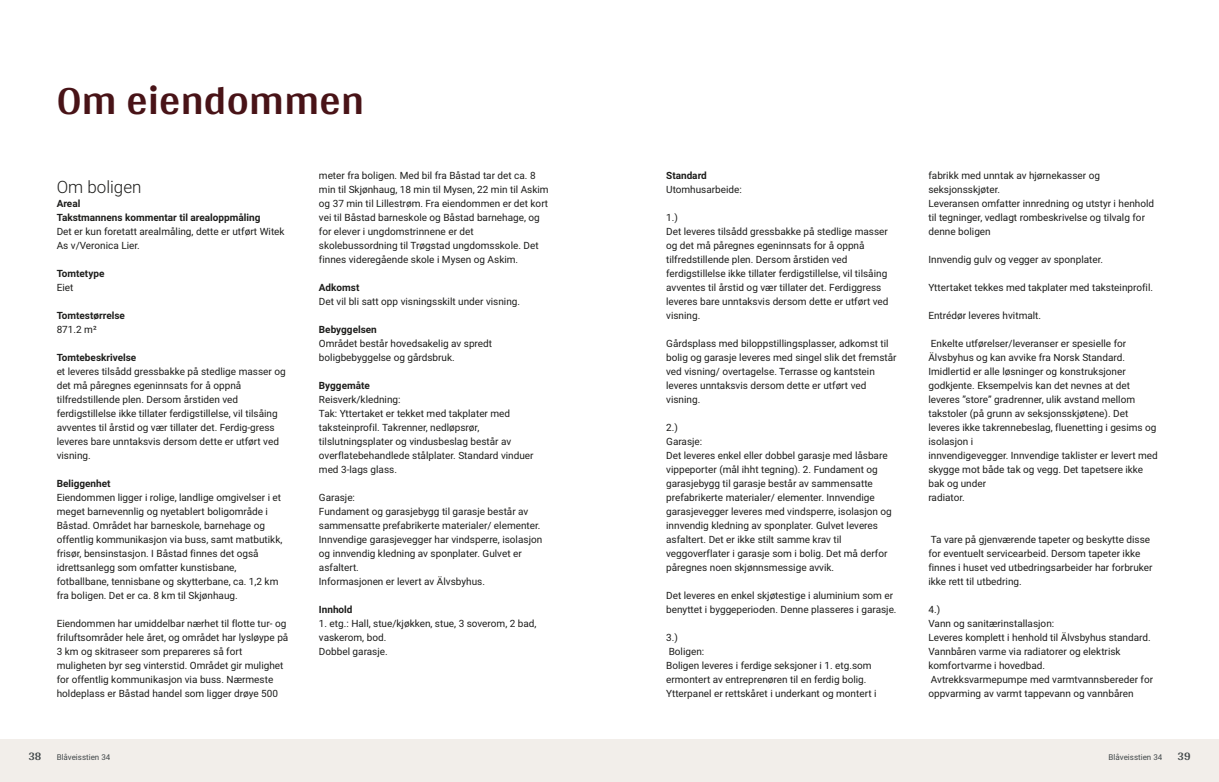
<style>
.page{position:relative;width:1219px;height:782px;background:#fff}
.page>*{position:absolute;margin:0;border:0;box-sizing:border-box;transform-origin:0 0}
.t1{font:700 42px "Arya";color:#481317}
.t2{font:300 17px "Roboto Vitec";color:#1d1d1b}
.t3{font:700 12px "Arya";color:#414749}
.t4{font:10px/14px "Roboto Vitec";color:#1d1d1b}
.t5{font:700 10px/14px "Roboto Vitec";color:#1d1d1b}
.t6{font:8px "Roboto Vitec";color:#414749}
</style>
<div class="page">
<div style="left:0;top:739px;width:612px;height:42px;background:#f2eeea"></div>
<div style="left:607px;top:739px;width:612px;height:42px;background:#f2eeea"></div>
<h1 class="t1" style="left:57px;top:75px;width:309px">Om eiendommen</h1>
<h2 class="t2" style="left:57px;top:174px;width:86px">Om boligen</h2>
<p class="t5" style="left:57px;top:195px;width:205px">Areal<br>Takstmannens kommentar til arealoppmåling</p>
<p class="t4" style="left:57px;top:223px;width:229px">Det er kun foretatt arealmåling, dette er utført Witek<br>As v/ Veronica Lier.</p>
<p class="t5" style="left:57px;top:265px;width:49px">Tomtetype</p>
<p class="t4" style="left:57px;top:279px;width:18px">Eiet</p>
<p class="t5" style="left:57px;top:307px;width:70px">Tomtestørrelse</p>
<p class="t4" style="left:57px;top:321px;width:42px">871.2 m²</p>
<p class="t5" style="left:57px;top:349px;width:81px">Tomtebeskrivelse</p>
<p class="t4" style="left:57px;top:363px;width:230px">et leveres tilsådd gressbakke på stedlige masser og det må påregnes egeninnsats for å oppnå tilfredstillende plen. Dersom årstiden ved ferdigstillelse ikke tillater ferdigstillelse, vil tilsåing avventes til årstid og vær tillater det. Ferdig‑gress leveres bare unntaksvis dersom dette er utført ved visning.</p>
<p class="t5" style="left:57px;top:475px;width:55px">Beliggenhet</p>
<p class="t4" style="left:57px;top:489px;width:227px">Eiendommen ligger i rolige, landlige omgivelser i et meget barnevennlig og nyetablert boligområde i Båstad. Området har barneskole, barnehage og offentlig kommunikasjon via buss, samt matbutikk, frisør, bensinstasjon. I Båstad finnes det også idrettsanlegg som omfatter kunstisbane, fotballbane, tennisbane og skytterbane, ca. 1,2 km fra boligen. Det er ca. 8 km til Skjønhaug.</p>
<p class="t4" style="left:57px;top:615px;width:233px">Eiendommen har umiddelbar nærhet til flotte tur‑ og friluftsområder hele året, og området har lysløype på 3 km og skitraseer som prepareres så fort muligheten byr seg vinterstid. Området gir mulighet for offentlig kommunikasjon via buss. Nærmeste holdeplass er Båstad handel som ligger drøye 500</p>
<p class="t3" style="left:28px;top:749px;width:15px">38</p>
<p class="t6" style="left:57px;top:751px;width:55px">Blåveisstien 34</p>
<p class="t4" style="left:319px;top:167px;width:231px">meter fra boligen. Med bil fra Båstad tar det ca. 8 min til Skjønhaug, 18 min til Mysen, 22 min til Askim og 37 min til Lillestrøm. Fra eiendommen er det kort vei til Båstad barneskole og Båstad barnehage, og for elever i ungdomstrinnene er det skolebussordning til Trøgstad ungdomsskole. Det finnes videregående skole i Mysen og Askim.</p>
<p class="t5" style="left:319px;top:279px;width:42px">Adkomst</p>
<p class="t4" style="left:319px;top:293px;width:203px">Det vil bli satt opp visningsskilt under visning.</p>
<p class="t5" style="left:319px;top:321px;width:59px">Bebyggelsen</p>
<p class="t4" style="left:319px;top:335px;width:175px">Området består hovedsakelig av spredt boligbebyggelse og gårdsbruk.</p>
<p class="t5" style="left:319px;top:377px;width:52px">Byggemåte</p>
<p class="t4" style="left:319px;top:391px;width:216px">Reisverk/ kledning:<br>Tak: Yttertaket er tekket med takplater med taksteinprofil. Takrenner, nedløpsrør, tilslutningsplater og vindusbeslag består av overflatebehandlede stålplater. Standard vinduer med 3‑lags glass.</p>
<p class="t4" style="left:319px;top:489px;width:225px">Garasje:<br>Fundament og garasjebygg til garasje består av sammensatte prefabrikerte materialer/ elementer.<br>Innvendige garasjevegger har vindsperre, isolasjon og innvendig kledning av sponplater. Gulvet er asfaltert.<br>Informasjonen er levert av Älvsbyhus.</p>
<p class="t5" style="left:319px;top:601px;width:35px">Innhold</p>
<p class="t4" style="left:319px;top:615px;width:219px">1. etg.: Hall, stue/ kjøkken, stue, 3 soverom, 2 bad, vaskerom, bod.<br>Dobbel garasje.</p>
<p class="t5" style="left:666px;top:167px;width:42px">Standard</p>
<p class="t4" style="left:666px;top:181px;width:77px">Utomhusarbeide:</p>
<p class="t4" style="left:666px;top:209px;width:224px">1.)<br>Det leveres tilsådd gressbakke på stedlige masser og det må påregnes egeninnsats for å oppnå tilfredstillende plen. Dersom årstiden ved ferdigstillelse ikke tillater ferdigstillelse, vil tilsåing avventes til årstid og vær tillater det. Ferdiggress leveres bare unntaksvis dersom dette er utført ved visning.</p>
<p class="t4" style="left:666px;top:335px;width:232px">Gårdsplass med biloppstillingsplasser, adkomst til bolig og garasje leveres med singel slik det fremstår ved visning/ overtagelse. Terrasse og kantstein leveres unntaksvis dersom dette er utført ved visning.</p>
<p class="t4" style="left:666px;top:419px;width:227px">2.)<br>Garasje:<br>Det leveres enkel eller dobbel garasje med låsbare vippeporter (mål ihht tegning). 2. Fundament og garasjebygg til garasje består av sammensatte prefabrikerte materialer/ elementer. Innvendige garasjevegger leveres med vindsperre, isolasjon og innvendig kledning av sponplater. Gulvet leveres asfaltert. Det er ikke stilt samme krav til veggoverflater i garasje som i bolig. Det må derfor påregnes noen skjønnsmessige avvik.</p>
<p class="t4" style="left:666px;top:587px;width:232px">Det leveres en enkel skjøtestige i aluminium som er benyttet i byggeperioden. Denne plasseres i garasje.</p>
<p class="t4" style="left:666px;top:629px;width:212px">3.)<br>Boligen:<br>Boligen leveres i ferdige seksjoner i 1. etg.som ermontert av entreprenøren til en ferdig bolig.<br>Ytterpanel er rettskåret i underkant og montert i</p>
<p class="t4" style="left:928px;top:167px;width:227px">fabrikk med unntak av hjørnekasser og seksjonsskjøter.<br>Leveransen omfatter innredning og utstyr i henhold til tegninger, vedlagt rombeskrivelse og tilvalg for denne boligen</p>
<p class="t4" style="left:928px;top:251px;width:176px">Innvendig gulv og vegger av sponplater.</p>
<p class="t4" style="left:928px;top:279px;width:226px">Yttertaket tekkes med takplater med taksteinprofil.</p>
<p class="t4" style="left:928px;top:307px;width:114px">Entrédør leveres hvitmalt.</p>
<p class="t4" style="left:928px;top:335px;width:231px">Enkelte utførelser/ leveranser er spesielle for Älvsbyhus og kan avvike fra Norsk Standard.<br>Imidlertid er alle løsninger og konstruksjoner godkjente. Eksempelvis kan det nevnes at det leveres ”store” gradrenner, ulik avstand mellom takstoler (på grunn av seksjonsskjøtene). Det leveres ikke takrennebeslag, fluenetting i gesims og isolasjon i<br>innvendigevegger. Innvendige taklister er levert med skygge mot både tak og vegg. Det tapetsere ikke bak og under<br>radiator.</p>
<p class="t4" style="left:928px;top:531px;width:226px">Ta vare på gjenværende tapeter og beskytte disse for eventuelt servicearbeid. Dersom tapeter ikke finnes i huset ved utbedringsarbeider har forbruker ikke rett til utbedring.</p>
<p class="t4" style="left:928px;top:601px;width:226px">4.)<br>Vann og sanitærinstallasjon:<br>Leveres komplett i henhold til Älvsbyhus standard.<br>Vannbåren varme via radiatorer og elektrisk komfortvarme i hovedbad.<br>Avtrekksvarmepumpe med varmtvannsbereder for oppvarming av varmt tappevann og vannbåren</p>
<p class="t6" style="left:1109px;top:751px;width:55px">Blåveisstien 34</p>
<p class="t3" style="left:1177px;top:749px;width:15px">39</p>
</div>
